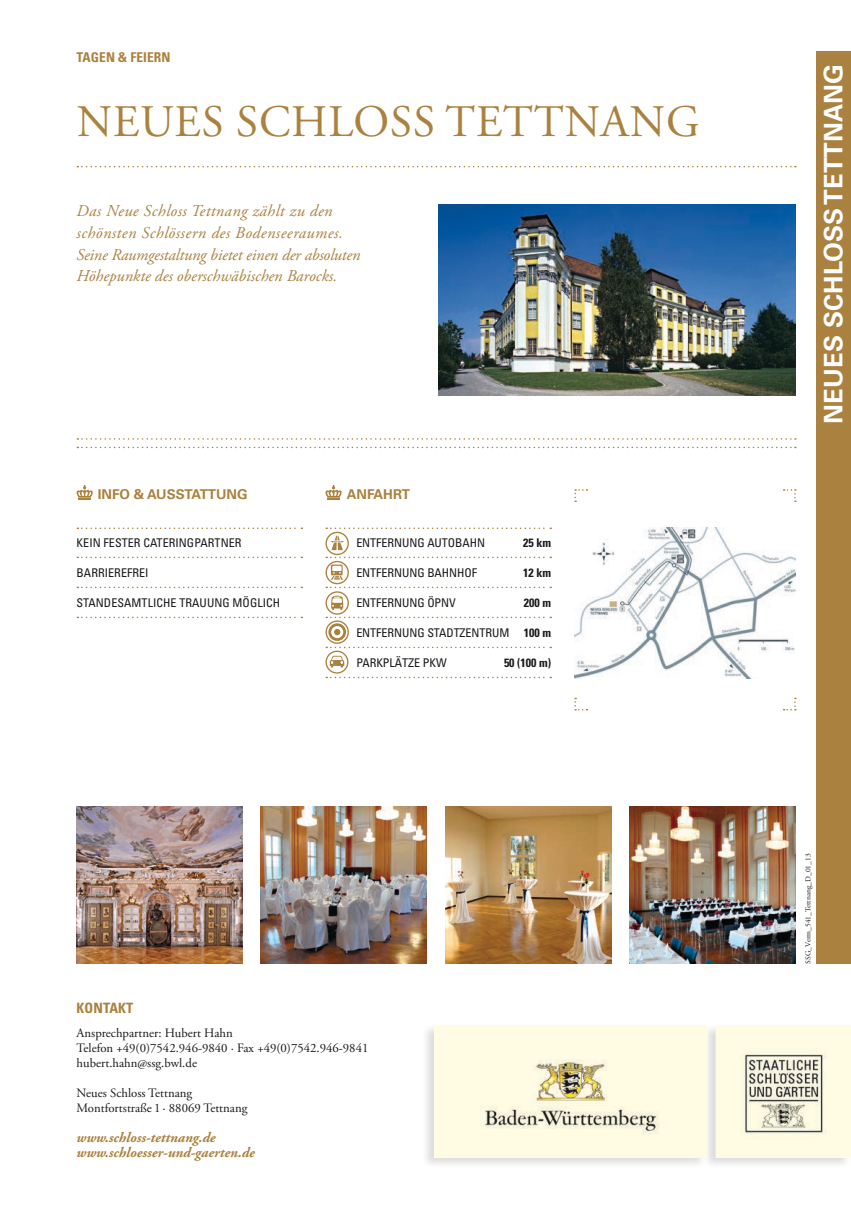
<style>
.page{position:relative;width:851px;height:1221px;background:#fff}
.page>*{position:absolute;margin:0;border:0;box-sizing:border-box;transform-origin:0 0}
.t1{font:45px "Adobe Garamond Pro";letter-spacing:.02em;color:#aa813e}
.t2{font:700 25.5px "Univers";letter-spacing:.005em;color:#fff}
.t3{font:italic 16.5px/21.8px "Adobe Garamond Pro";color:#aa813e}
.t4{font:italic 700 14.25px/15px "Adobe Garamond Pro";color:#aa813e}
.t5{font:700 condensed 14.25px "Univers";letter-spacing:.005em;color:#aa813e}
.t6{font:700 13.5px "Univers";color:#aa813e}
.t7{font:700 condensed 13.5px "Univers";letter-spacing:.005em;color:#aa813e}
.t8{font:12.75px/15px "Adobe Garamond Pro";color:#1a181b}
.t9{font:condensed 12px "Univers";letter-spacing:.005em;color:#1a181b}
.t10{font:700 condensed 12px "Univers";letter-spacing:-.005em;color:#1a181b}
.t11{font:7.5px "Adobe Garamond Pro";letter-spacing:.005em;color:#1a181b}
</style>
<div class="page">
<img style="left:438px;top:204px;width:357px;height:191px">
<svg style="left:77px;top:438px;width:718px;height:1px"></svg>
<svg style="left:77px;top:446px;width:718px;height:2px"></svg>
<img style="left:574px;top:527px;width:221px;height:152px">
<svg style="left:574px;top:489px;width:13px;height:13px"></svg>
<svg style="left:574px;top:697px;width:13px;height:13px"></svg>
<svg style="left:783px;top:697px;width:12px;height:13px"></svg>
<svg style="left:783px;top:489px;width:12px;height:13px"></svg>
<img style="left:77px;top:806px;width:165px;height:157px">
<img style="left:261px;top:806px;width:166px;height:157px">
<img style="left:445px;top:806px;width:166px;height:157px">
<img style="left:629px;top:806px;width:166px;height:157px">
<div style="left:816px;top:51px;width:34px;height:912px;background:#aa813e"></div>
<svg style="left:77px;top:166px;width:718px;height:1px"></svg>
<svg style="left:77px;top:485px;width:16px;height:15px"></svg>
<svg style="left:77px;top:556px;width:225px;height:2px"></svg>
<svg style="left:77px;top:586px;width:225px;height:2px"></svg>
<svg style="left:77px;top:616px;width:225px;height:2px"></svg>
<svg style="left:77px;top:527px;width:225px;height:2px"></svg>
<svg style="left:325px;top:485px;width:16px;height:15px"></svg>
<div style="left:421px;top:1023px;width:429px;height:146px;background:#1a181b;opacity:.15"></div>
<img style="left:434px;top:1025px;width:416px;height:132px">
<div style="left:325px;top:531px;width:24px;height:24px;border:1px solid #aa813e;border-radius:50%"></div>
<svg style="left:330px;top:535px;width:14px;height:15px"></svg>
<svg style="left:330px;top:564px;width:13px;height:16px"></svg>
<div style="left:325px;top:561px;width:24px;height:23px;border:1px solid #aa813e;border-radius:50%"></div>
<div style="left:325px;top:591px;width:24px;height:23px;border:1px solid #aa813e;border-radius:50%"></div>
<div style="left:325px;top:620px;width:24px;height:23px;border:1px solid #aa813e;border-radius:50%"></div>
<svg style="left:334px;top:629px;width:6px;height:6px"></svg>
<div style="left:328px;top:623px;width:18px;height:18px;border:3px solid #aa813e;border-radius:50%"></div>
<div style="left:325px;top:650px;width:23px;height:23px;border:1px solid #aa813e;border-radius:50%"></div>
<svg style="left:326px;top:527px;width:225px;height:2px"></svg>
<svg style="left:326px;top:556px;width:225px;height:2px"></svg>
<svg style="left:326px;top:586px;width:225px;height:2px"></svg>
<svg style="left:326px;top:595px;width:225px;height:23px"></svg>
<svg style="left:326px;top:646px;width:225px;height:32px"></svg>
<p class="t7" style="left:77px;top:49px;width:95px">TAGEN &amp; FEIERN</p>
<h1 class="t1" style="left:77px;top:95px;width:459px">Neues Schloss Tettn</h1>
<h1 class="t1" style="left:601px;top:95px;width:64px">ang</h1>
<h3 class="t3" style="left:77px;top:200px;width:285px">Das Neue Schloss Tettnang zählt zu den schönsten Schlössern des Bodenseeraumes.<br>Seine Raumgestaltung bietet einen der absoluten Höhepunkte des oberschwäbischen Barocks.</h3>
<p class="t6" style="left:98px;top:486px;width:151px">INFO &amp; AUSSTATTUNG</p>
<p class="t9" style="left:77px;top:535px;width:166px">KEIN FESTER CATERINGPARTNER</p>
<p class="t9" style="left:77px;top:565px;width:74px">BARRIEREFREI</p>
<p class="t9" style="left:77px;top:595px;width:205px">STANDESAMTLICHE TRAUUNG MÖGLICH</p>
<p class="t6" style="left:347px;top:486px;width:64px">AN FAHRT</p>
<p class="t9" style="left:325px;top:535px;width:20px">E</p>
<p class="t9" style="left:362px;top:535px;width:124px">NTFERNUNG AUTOBAHN</p>
<p class="t10" style="left:523px;top:535px;width:29px">25 KM</p>
<p class="t9" style="left:325px;top:565px;width:16px">EN</p>
<p class="t9" style="left:370px;top:565px;width:108px">TFERNUNG BAHNHOF</p>
<p class="t10" style="left:523px;top:565px;width:29px">12 KM</p>
<p class="t9" style="left:325px;top:595px;width:16px">EN</p>
<p class="t9" style="left:370px;top:595px;width:65px">TFERNUNG ÖPN</p>
<p class="t9" style="left:449px;top:595px;width:8px">V</p>
<p class="t10" style="left:523px;top:595px;width:29px">200 M</p>
<p class="t9" style="left:325px;top:625px;width:9px">ENTFERNUNGSTADT</p>
<p class="t9" style="left:459px;top:625px;width:14px">ZENTRUM</p>
<p class="t10" style="left:523px;top:625px;width:29px">100 M</p>
<p class="t9" style="left:325px;top:655px;width:14px">PAR</p>
<p class="t9" style="left:376px;top:655px;width:72px">KPLÄTZEP KW</p>
<p class="t10" style="left:504px;top:655px;width:48px">50 (100 M)</p>
<p class="t5" style="left:77px;top:998px;width:58px">KONTAKT</p>
<p class="t8" style="left:77px;top:1025px;width:293px">Ansprechpartner: Hubert Hahn<br>Telefon +49(0)7542.946-9840 · Fax +49(0)7542.946-9841 hubert.hahn@ssg.bwl.de</p>
<p class="t8" style="left:77px;top:1085px;width:172px">Neues Schloss Tettnang<br>Montfortstraße 1 · 88069 Tettnang</p>
<p class="t4" style="left:77px;top:1130px;width:180px">www.schloss-tettnang.de www.schloesser-und-gaerten.de</p>
<h2 class="t2" style="left:818px;top:424px;width:361px;rotate:-90deg">NEUES SCHLOSS TETTNANG</h2>
<p class="t11" style="left:803px;top:963px;width:112px;rotate:-90deg">SSG_Verm_541_Tettnang_D_01_13</p>
</div>
